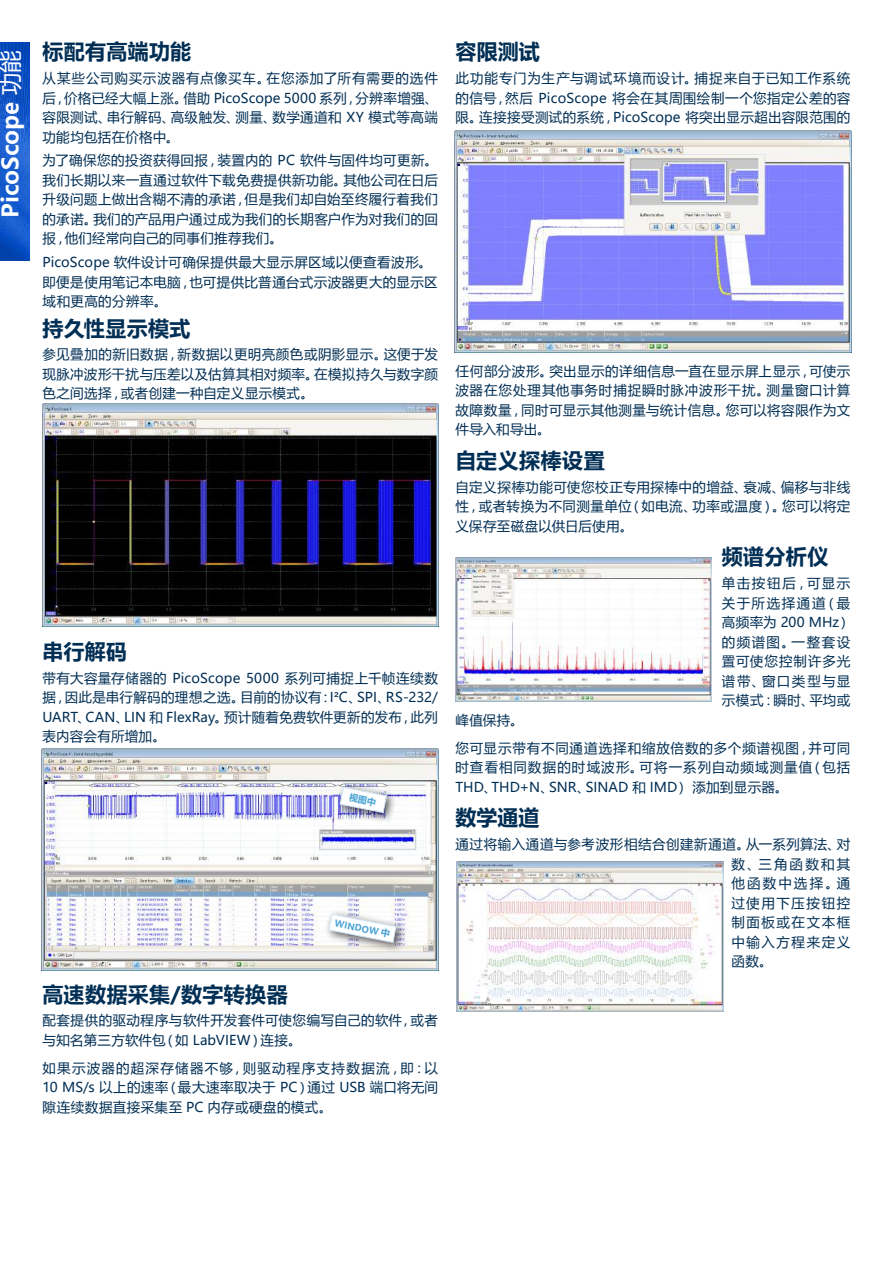
<style>
.page{position:relative;width:893px;height:1263px;background:#fff}
.page>*{position:absolute;margin:0;border:0;box-sizing:border-box;transform-origin:0 0}
.t1{font:700 22.5px "Microsoft Ya Hei";color:#fff}
.t2{font:700 21px "Microsoft Ya Hei";letter-spacing:.015em;color:#002e54}
.t3{font:13.5px/19.5px "Microsoft Ya Hei";letter-spacing:.03em;color:#002e54;text-align:justify}
.t4{font:13.5px/28px "Microsoft Ya Hei";letter-spacing:.06em;color:#002e54}
.t5{font:700 9px "Microsoft Ya Hei";color:#4aa3d5}
.s1{font-weight:400}
.s2{font-family:"Arial"}
</style>
<div class="page">
<img style="left:457px;top:861px;width:266px;height:150px">
<img style="left:0;top:43px;width:30px;height:217px">
<img style="left:42px;top:404px;width:396px;height:223px">
<img style="left:42px;top:748px;width:396px;height:223px">
<img style="left:455px;top:130px;width:396px;height:223px">
<div style="left:335px;top:782px;width:63px;height:42px;background:#231f20;opacity:.75"></div>
<div style="left:324px;top:909px;width:83px;height:45px;background:#231f20;opacity:.75"></div>
<svg style="left:327px;top:910px;width:72px;height:34px"></svg>
<img style="left:455px;top:558px;width:257px;height:144px">
<svg style="left:338px;top:785px;width:51px;height:29px"></svg>
<h1 class="t1" style="left:-5px;top:218px;width:169px;rotate:-90deg">PicoScope <span class="s1">功能</span></h1>
<h2 class="t2" style="left:43px;top:37px;width:150px">标配有高端功能</h2>
<p class="t3" style="left:43px;top:68px;width:397px">从某些公司购买示波器有点像买车。在您添加了所有需要的选件后，价格已经大幅上涨。借助 PicoScope 5000 系列，分辨率增强、容限测试、串行解码、高级触发、测量、数学通道和 XY 模式等高端功能均包括在价格中。</p>
<p class="t3" style="left:43px;top:150px;width:397px">为了确保您的投资获得回报，装置内的 PC 软件与固件均可更新。我们长期以来一直通过软件下载免费提供新功能。其他公司在日后升级问题上做出含糊不清的承诺，但是我们却自始至终履行着我们的承诺。我们的产品用户通过成为我们的长期客户作为对我们的回报，他们经常向自己的同事们推荐我们。</p>
<p class="t3" style="left:43px;top:252px;width:397px;text-align:left">PicoScope 软件设计可确保提供最大显示屏区域以便查看波形。即便是使用笔记本电脑，也可提供比普通台式示波器更大的显示区域和更高的分辨率。</p>
<h2 class="t2" style="left:43px;top:313px;width:149px">持久性显示模式</h2>
<p class="t3" style="left:43px;top:344px;width:397px">参见叠加的新旧数据，新数据以更明亮颜色或阴影显示。这便于发现脉冲波形干扰与压差以及估算其相对频率。在模拟持久与数字颜色之间选择，或者创建一种自定义显示模式。</p>
<h2 class="t2" style="left:43px;top:637px;width:86px">串行解码</h2>
<p class="t3" style="left:43px;top:668px;width:397px">带有大容量存储器的 PicoScope 5000 系列可捕捉上千帧连续数据，因此是串行解码的理想之选。目前的协议有：I<span class="s2">²</span>C、SPI、RS-232/ UART、CAN、LIN 和 FlexRay。预计随着免费软件更新的发布，此列表内容会有所增加。</p>
<p class="t5" style="left:336px;top:916px;width:58px;rotate:12deg">WINDOW 中</p>
<h2 class="t2" style="left:43px;top:979px;width:247px">高速数据采集/数字转换器</h2>
<p class="t3" style="left:43px;top:1010px;width:397px">配套提供的驱动程序与软件开发套件可使您编写自己的软件，或者与知名第三方软件包（如 LabVIEW）连接。</p>
<p class="t3" style="left:43px;top:1058px;width:397px">如果示波器的超深存储器不够，则驱动程序支持数据流，即：以10 MS/s 以上的速率（最大速率取决于 PC）通过 USB 端口将无间隙连续数据直接采集至 PC 内存或硬盘的模式。</p>
<h2 class="t2" style="left:455px;top:37px;width:86px">容限测试</h2>
<p class="t3" style="left:455px;top:68px;width:396px">此功能专门为生产与调试环境而设计。捕捉来自于已知工作系统的信号，然后 PicoScope 将会在其周围绘制一个您指定公差的容限。连接接受测试的系统，PicoScope 将突出显示超出容限范围的</p>
<p class="t3" style="left:455px;top:361px;width:396px">任何部分波形。突出显示的详细信息一直在显示屏上显示，可使示波器在您处理其他事务时捕捉瞬时脉冲波形干扰。测量窗口计算故障数量，同时可显示其他测量与统计信息。您可以将容限作为文件导入和导出。</p>
<h2 class="t2" style="left:455px;top:446px;width:151px">自定义探棒设置</h2>
<p class="t3" style="left:455px;top:476px;width:396px">自定义探棒功能可使您校正专用探棒中的增益、衰减、偏移与非线性，或者转换为不同测量单位（如电流、功率或温度）。您可以将定义保存至磁盘以供日后使用。</p>
<h2 class="t2" style="left:722px;top:542px;width:108px">频谱分析仪</h2>
<p class="t3" style="left:722px;top:573px;width:130px">单击按钮后，可显示关于所选择通道（最高频率为 200 MHz）的频谱图。一整套设置可使您控制许多光谱带、窗口类型与显示模式：瞬时、平均或</p>
<p class="t4" style="left:455px;top:705px;width:396px">峰值保持。<br>您可显示带有不同通道选择和缩放倍数的多个频谱视图，并可同</p>
<p class="t4" style="left:455px;top:757px;width:396px;line-height:19.5px">时查看相同数据的时域波形。可将一系列自动频域测量值（包括<br>THD、THD+N、SNR、SINAD 和 IMD） 添加到显示器。</p>
<h2 class="t2" style="left:455px;top:803px;width:85px">数学通道</h2>
<p class="t3" style="left:732px;top:834px;width:120px;text-indent:-276px">通过将输入通道与参考波形相结合创建新通道。从一系列算法、对数、三角函数和其他函数中选择。通过使用下压按钮控制面板或在文本框中输入方程来定义函数。</p>
</div>
